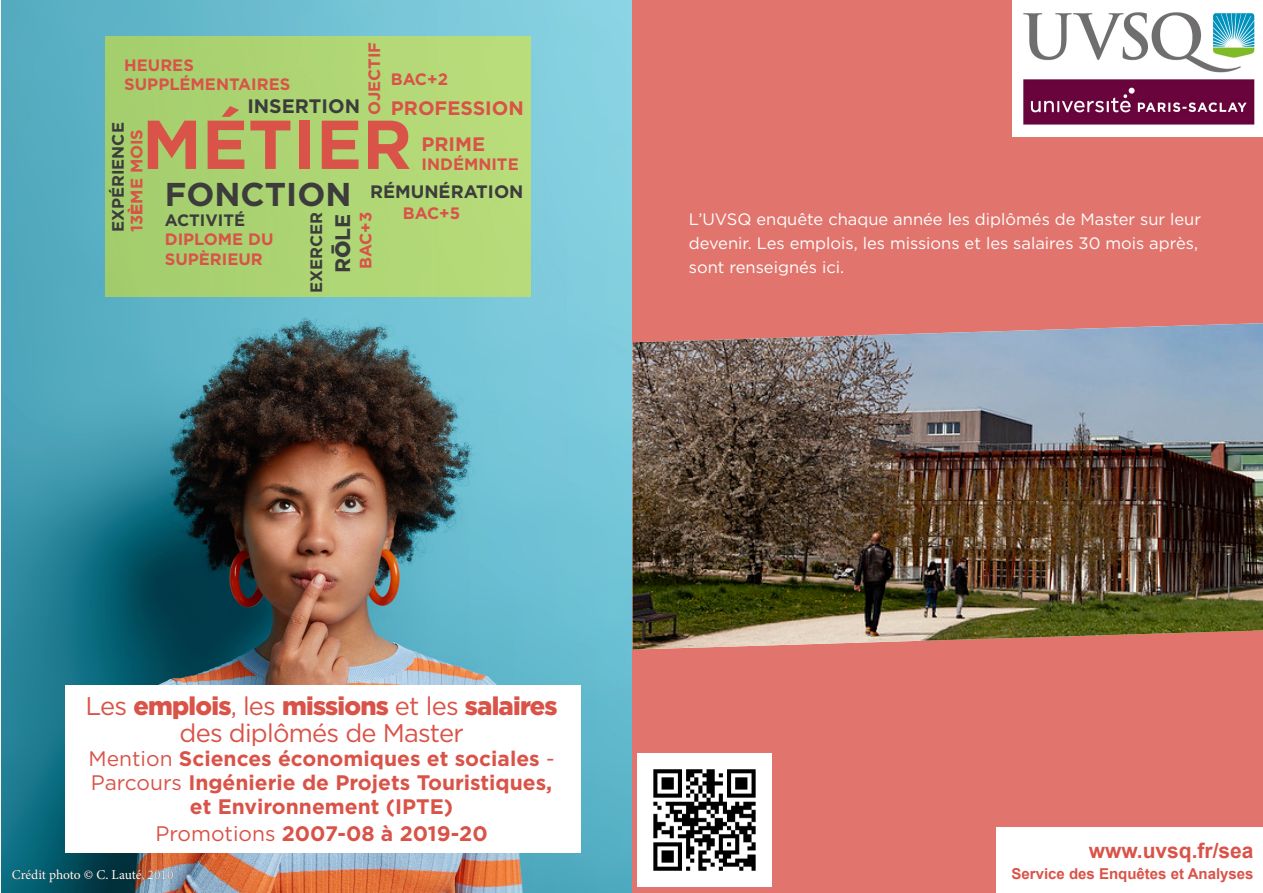
<style>
.page{position:relative;width:1263px;height:893px;background:#fff}
.page>*{position:absolute;margin:0;border:0;box-sizing:border-box;transform-origin:0 0}
.t1{font:700 69px "Gotham";color:#d95348}
.t2{font:700 33px "Gotham";color:#3c3c3c}
.t3{font:900 25.5px "Gotham";letter-spacing:-.03em;color:#d95348}
.t4{font:25.5px "Gotham";letter-spacing:-.03em;color:#d95348}
.t5{font:700 21px "Gotham";color:#d95348}
.t6{font:700 21px "Arial";color:#d95348}
.t7{font:700 21px "Gotham";color:#3c3c3c}
.t8{font:700 19.5px "Gotham";color:#d95348}
.t9{font:700 19.5px "Gotham";color:#3c3c3c}
.t10{font:700 18px "Gotham";color:#3c3c3c}
.t11{font:16.5px/24px "Gotham";color:#fff}
.t12{font:700 16.5px "Gotham";color:#d95348}
.t13{font:700 16.5px "Gotham";color:#3c3c3c}
.t14{font:700 15px "Arial";color:#d95348}
.t15{font:13.5px "Minion Pro";letter-spacing:-.005em;color:#fff}
.s1{font-weight:900}
.s2{font-weight:400}
</style>
<div class="page">
<img style="left:1px;top:0;width:630px;height:893px">
<div style="left:105px;top:36px;width:425px;height:261px;background:#aed574"></div>
<div style="left:65px;top:685px;width:515px;height:168px;background:#fff"></div>
<div style="left:632px;top:0;width:631px;height:893px;background:#e1756d"></div>
<img style="left:1013px;top:0;width:250px;height:136px">
<div style="left:996px;top:827px;width:267px;height:66px;background:#fff"></div>
<img style="left:632px;top:323px;width:631px;height:326px">
<img style="left:638px;top:754px;width:133px;height:133px">
<p class="t12" style="left:363px;top:115px;width:75px;rotate:-90deg">OJECTIF</p>
<p class="t12" style="left:124px;top:54px;width:71px">HEURES</p>
<p class="t12" style="left:124px;top:73px;width:168px">SUPPLÉMENTAIRES</p>
<p class="t12" style="left:126px;top:232px;width:105px;rotate:-90deg">13<span class="s1">È</span>ME MOIS</p>
<p class="t12" style="left:391px;top:69px;width:59px">BAC+2</p>
<p class="t9" style="left:247px;top:93px;width:114px">INSERTION</p>
<p class="t8" style="left:391px;top:95px;width:134px">PROFESSION</p>
<p class="t1" style="left:142px;top:99px;width:272px">MÉTIER</p>
<p class="t13" style="left:107px;top:232px;width:112px;rotate:-90deg">EXPÉRIENCE</p>
<p class="t8" style="left:421px;top:131px;width:65px">PRIME</p>
<p class="t12" style="left:421px;top:153px;width:99px">INDÉMNITE</p>
<p class="t10" style="left:370px;top:180px;width:155px">RÉMUNÉRATION</p>
<p class="t2" style="left:165px;top:173px;width:188px">FONCTION</p>
<p class="t13" style="left:165px;top:209px;width:82px">ACTIVITÉ</p>
<p class="t12" style="left:165px;top:228px;width:110px">DIPLOME DU</p>
<p class="t12" style="left:165px;top:248px;width:100px">SUPÈRIEUR</p>
<p class="t12" style="left:403px;top:202px;width:59px">BAC+5</p>
<p class="t13" style="left:305px;top:293px;width:83px;rotate:-90deg">EXERCER</p>
<p class="t11" style="left:689px;top:207px;width:514px">L’UVSQ enquête chaque année les diplômés de Master sur leur devenir. Les emplois, les missions et les salaires 30 mois après,</p>
<p class="t12" style="left:355px;top:269px;width:59px;rotate:-90deg">BAC+3</p>
<p class="t7" style="left:329px;top:273px;width:61px;rotate:-90deg">R<span class="s1">Ō</span>LE</p>
<p class="t11" style="left:689px;top:255px;width:157px">sont renseignés ici.</p>
<p class="t3" style="left:85px;top:688px;width:474px"><span class="s2">Les</span> emplois<span class="s2">, les</span> missions <span class="s2">et les</span> salaires</p>
<p class="t4" style="left:179px;top:716px;width:286px">des diplômés de Master</p>
<p class="t5" style="left:89px;top:744px;width:468px"><span class="s2">Mention</span> Sciences économiques et sociales <span class="s2">-</span></p>
<p class="t5" style="left:91px;top:768px;width:463px"><span class="s2">Parcours</span> Ingénierie de Projets Touristiques,</p>
<p class="t5" style="left:190px;top:792px;width:265px">et Environnement (IPTE)</p>
<p class="t5" style="left:155px;top:819px;width:334px"><span class="s2">Promotions</span> 2007-08 à 2019-20</p>
<p class="t6" style="left:1089px;top:836px;width:166px">www.uvsq.fr/sea</p>
<p class="t15" style="left:12px;top:865px;width:163px">Crédit photo © C. Lauté, 2010</p>
<p class="t14" style="left:1011px;top:863px;width:244px">Service des Enquêtes et Analyses</p>
</div>
